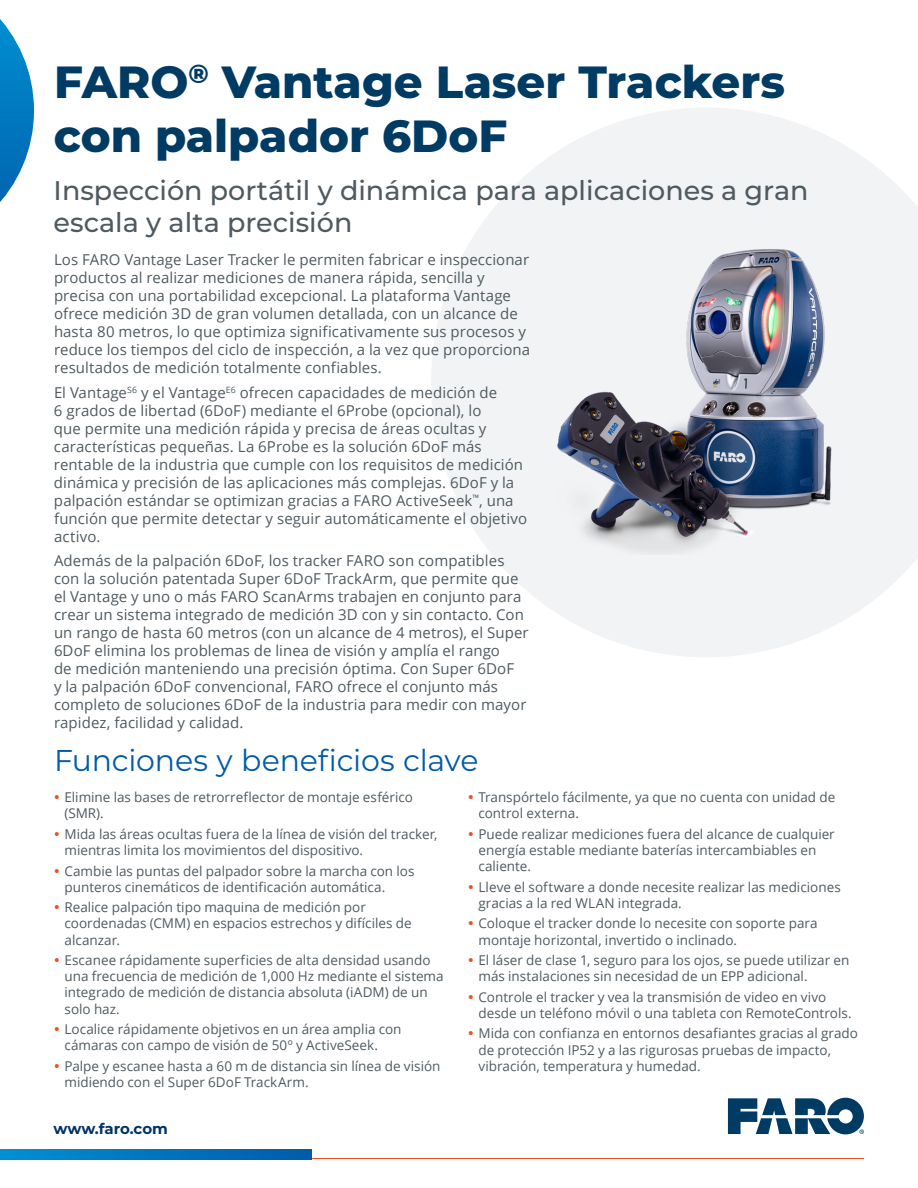
<style>
.page{position:relative;width:918px;height:1188px;background:#fff}
.page>*{position:absolute;margin:0;border:0;box-sizing:border-box;transform-origin:0 0}
.t1{font:800 45px/54px "Montserrat";color:#003b64}
.t2{font:30px "Montserrat";letter-spacing:-.01em;color:#005baa}
.t3{font:500 27px/32.4px "Montserrat";color:#4f5a60}
.t4{font:15px/18px "Open Sans";letter-spacing:.005em;color:#4f5a60}
.t5{font:700 15px "Montserrat";letter-spacing:-.01em;color:#036}
.t6{font:13.5px/16.2px "Open Sans";color:#4f5a60}
</style>
<div class="page">
<svg style="left:728px;top:1098px;width:136px;height:36px"></svg>
<hr style="left:312px;top:1158px;width:552px;height:1px;background:#f04e23">
<svg style="left:0;top:1150px;width:312px;height:9px"></svg>
<svg style="left:0;top:19px;width:34px;height:183px"></svg>
<svg style="left:431px;top:108px;width:487px;height:549px;fill:#f1f3f4"></svg>
<img style="left:544px;top:242px;width:317px;height:313px">
<h1 class="t1" style="left:54px;top:52px;width:733px">FARO<sup>®</sup> Vantage Laser Trackers con palpador 6DoF</h1>
<h3 class="t3" style="left:54px;top:173px;width:757px">Inspección portátil y dinámica para aplicaciones a gran escala y alta precisión</h3>
<p class="t4" style="left:54px;top:250px;width:478px">Los FARO Vantage Laser Tracker le permiten fabricar e inspeccionar productos al realizar mediciones de manera rápida, sencilla y precisa con una portabilidad excepcional. La plataforma Vantage ofrece medición 3D de gran volumen detallada, con un alcance de hasta 80 metros, lo que optimiza significativamente sus procesos y reduce los tiempos del ciclo de inspección, a la vez que proporciona resultados de medición totalmente confiables.</p>
<p class="t4" style="left:54px;top:383px;width:475px">El Vantage<sup>S6</sup> y el Vantage<sup>E6</sup> ofrecen capacidades de medición de<br>6 grados de libertad (6DoF) mediante el 6Probe (opcional), lo<br>que permite una medición rápida y precisa de áreas ocultas y características pequeñas. La 6Probe es la solución 6DoF más rentable de la industria que cumple con los requisitos de medición dinámica y precisión de las aplicaciones más complejas. 6DoF y la palpación estándar se optimizan gracias a FARO ActiveSeek<sup>™</sup>, una función que permite detectar y seguir automáticamente el objetivo activo.</p>
<p class="t4" style="left:54px;top:552px;width:476px">Además de la palpación 6DoF, los tracker FARO son compatibles con la solución patentada Super 6DoF TrackArm, que permite que el Vantage y uno o más FARO ScanArms trabajen en conjunto para crear un sistema integrado de medición 3D con y sin contacto. Con un rango de hasta 60 metros (con un alcance de 4 metros), el Super 6DoF elimina los problemas de linea de visión y amplía el rango<br>de medición manteniendo una precisión óptima. Con Super 6DoF<br>y la palpación 6DoF convencional, FARO ofrece el conjunto más completo de soluciones 6DoF de la industria para medir con mayor rapidez, facilidad y calidad.</p>
<h2 class="t2" style="left:54px;top:739px;width:426px">Funciones y beneficios clave</h2>
<p class="t6" style="left:64px;top:789px;width:350px">Elimine las bases de retrorreflector de montaje esférico (SMR).</p>
<p class="t6" style="left:64px;top:826px;width:375px">Mida las áreas ocultas fuera de la línea de visión del tracker, mientras limita los movimientos del dispositivo.</p>
<p class="t6" style="left:64px;top:862px;width:352px">Cambie las puntas del palpador sobre la marcha con los punteros cinemáticos de identificación automática.</p>
<p class="t6" style="left:64px;top:899px;width:349px">Realice palpación tipo maquina de medición por coordenadas (CMM) en espacios estrechos y difíciles de alcanzar.</p>
<p class="t6" style="left:64px;top:952px;width:381px">Escanee rápidamente superficies de alta densidad usando una frecuencia de medición de 1,000 Hz mediante el sistema integrado de medición de distancia absoluta (iADM) de un solo haz.</p>
<p class="t6" style="left:64px;top:1021px;width:339px">Localice rápidamente objetivos en un área amplia con cámaras con campo de visión de 50º y ActiveSeek.</p>
<p class="t6" style="left:64px;top:1057px;width:378px">Palpe y escanee hasta a 60 m de distancia sin línea de visión midiendo con el Super 6DoF TrackArm.</p>
<p class="t6" style="left:478px;top:789px;width:358px">Transpórtelo fácilmente, ya que no cuenta con unidad de control externa.</p>
<p class="t6" style="left:478px;top:826px;width:358px">Puede realizar mediciones fuera del alcance de cualquier energía estable mediante baterías intercambiables en caliente.</p>
<p class="t6" style="left:478px;top:878px;width:364px">Lleve el software a donde necesite realizar las mediciones gracias a la red WLAN integrada.</p>
<p class="t6" style="left:478px;top:915px;width:341px">Coloque el tracker donde lo necesite con soporte para montaje horizontal, invertido o inclinado.</p>
<p class="t6" style="left:478px;top:952px;width:372px">El láser de clase 1, seguro para los ojos, se puede utilizar en más instalaciones sin necesidad de un EPP adicional.</p>
<p class="t6" style="left:478px;top:988px;width:375px">Controle el tracker y vea la transmisión de video en vivo desde un teléfono móvil o una tableta con RemoteControls.</p>
<p class="t6" style="left:478px;top:1025px;width:381px">Mida con confianza en entornos desafiantes gracias al grado de protección IP52 y a las rigurosas pruebas de impacto, vibración, temperatura y humedad.</p>
<p class="t5" style="left:54px;top:1118px;width:116px">www.faro.com</p>
</div>
